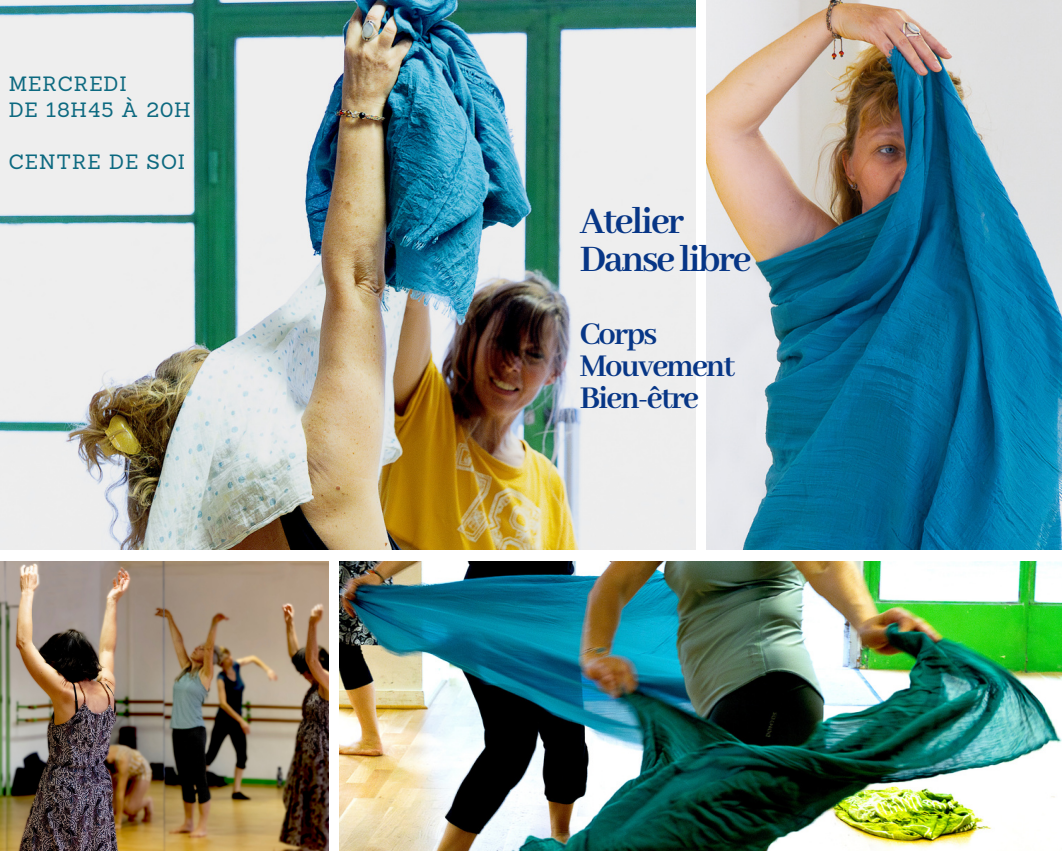
<style>
.page{position:relative;width:1062px;height:851px;background:#fff}
.page>*{position:absolute;margin:0;border:0;box-sizing:border-box;transform-origin:0 0}
.t1{font:700 40.65px "Abhaya Libre";letter-spacing:-.05em;color:#073686}
.t2{font:700 34.5px "Abhaya Libre";letter-spacing:-.05em;color:#073686}
.t3{font:20.1px "Sanchez";letter-spacing:.05em;color:#0c6980}
</style>
<div class="page">
<img style="left:707px;top:0;width:355px;height:550px">
<img style="left:339px;top:561px;width:723px;height:289px">
<img style="left:0;top:0;width:696px;height:550px">
<img style="left:0;top:561px;width:328px;height:289px">
<p class="t3" style="left:9px;top:71px;width:120px">MERCREDI</p>
<p class="t3" style="left:9px;top:97px;width:184px">DE 18H45 À 20H</p>
<p class="t3" style="left:9px;top:149px;width:178px">CENTRE DE SOI</p>
<p class="t1" style="left:580px;top:198px;width:106px">Atelier</p>
<p class="t1" style="left:580px;top:237px;width:173px">Danselibre</p>
<p class="t2" style="left:580px;top:314px;width:79px">Corps</p>
<p class="t2" style="left:580px;top:347px;width:157px">Mouvement</p>
<p class="t2" style="left:580px;top:379px;width:121px">Bien-être</p>
</div>
